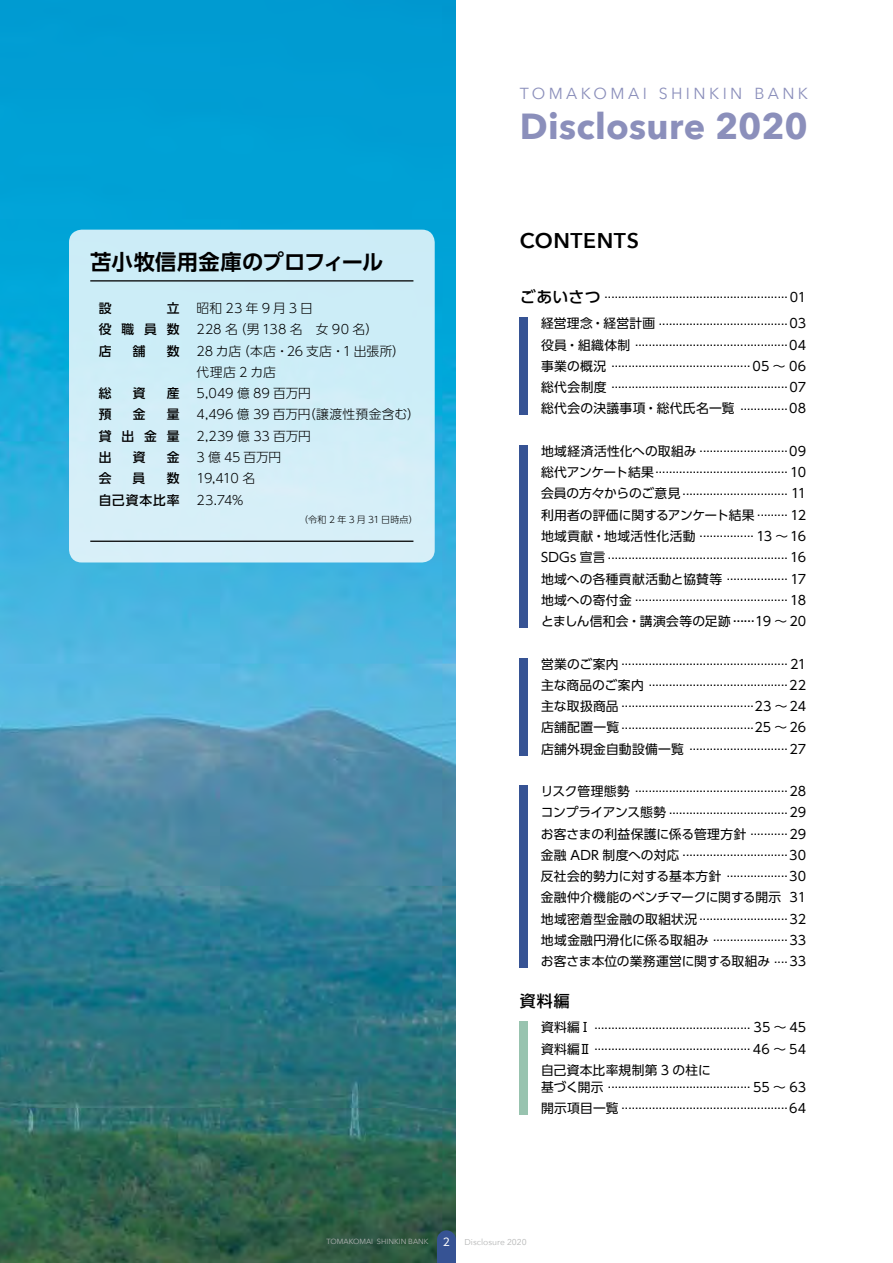
<style>
.page{position:relative;width:893px;height:1263px;background:#fff}
.page>*{position:absolute;margin:0;border:0;box-sizing:border-box;transform-origin:0 0}
.t1{font:700 36.15px "Avenir Next";letter-spacing:.01em;color:#8b8fbb}
.t2{font:700 21.3px "UD Shin Go Pro De";letter-spacing:.005em;color:#000}
.t3{font:600 21.3px "Avenir Next";letter-spacing:.025em;color:#000}
.t4{font:15.9px "Avenir Next";letter-spacing:.215em;color:#8b8fbb}
.t5{font:500 15.9px "UD Shin Go Pro";color:#000}
.t6{font:300 12.75px/21.3px "UD Shin Go Pro";letter-spacing:.005em;color:#000}
.t7{font:12.75px/21.3px "UD Shin Go Pro";letter-spacing:.01em;color:#000}
.t8{font:12.75px "UD Shin Go Pro";letter-spacing:.03em;color:#000}
.t9{font:500 12.75px "UD Shin Go Pro";letter-spacing:.77em;color:#000}
.t10{font:300 12.75px "UD Shin Go Pro";letter-spacing:.24em;color:#000}
.t11{font:10.65px "UD Shin Go Pro";color:#fff}
.t12{font:300 9px "UD Shin Go Pro";letter-spacing:.015em;color:#000}
.t13{font:8.55px "Avenir Next";color:#b5b6b6}
.t14{font:7.5px "Avenir Next";color:#b5b6b6}
.s1{font-weight:500;font-size:15.9px}
.s2{font-weight:400}
.s3{font-weight:300}
</style>
<div class="page">
<img style="left:0;top:0;width:456px;height:1263px">
<div style="left:437px;top:1230px;width:19px;height:19px;background:#365394;border-radius:50%"></div>
<div style="left:437px;top:1240px;width:19px;height:23px;background:#365394"></div>
<div style="left:69px;top:230px;width:366px;height:332px;background:#cfeef7;border-radius:13px"></div>
<hr style="left:90px;top:280px;width:323px;height:1px;background:#000">
<hr style="left:90px;top:541px;width:323px;height:1px;background:#000">
<div style="left:520px;top:317px;width:8px;height:98px;background:#365394"></div>
<div style="left:520px;top:445px;width:8px;height:182px;background:#365394"></div>
<div style="left:520px;top:658px;width:8px;height:97px;background:#365394"></div>
<div style="left:520px;top:786px;width:8px;height:182px;background:#365394"></div>
<div style="left:520px;top:1021px;width:8px;height:94px;background:#98c3af"></div>
<p class="t4" style="left:520px;top:84px;width:290px">TOMAKOMAI SHINKIN BANK</p>
<h1 class="t1" style="left:520px;top:104px;width:290px">Disclosure 2020</h1>
<h2 class="t2" style="left:90px;top:244px;width:295px">苫小牧信用金庫のプロフィール</h2>
<p class="t9" style="left:99px;top:298px;width:14px">設</p>
<p class="t9" style="left:167px;top:298px;width:14px">立</p>
<p class="t10" style="left:197px;top:298px;width:118px">昭和23年9月3日</p>
<p class="t9" style="left:99px;top:319px;width:82px">役職員数</p>
<p class="t6" style="left:197px;top:318px;width:183px">228 名（男 138 名　女 90 名）</p>
<p class="t9" style="left:99px;top:340px;width:14px">店</p>
<p class="t9" style="left:133px;top:340px;width:14px">舗</p>
<p class="t9" style="left:167px;top:340px;width:14px">数</p>
<p class="t6" style="left:197px;top:340px;width:210px">28 カ店（本店・26 支店・1 出張所）代理店 2 カ店</p>
<p class="t9" style="left:99px;top:383px;width:14px">総</p>
<p class="t9" style="left:133px;top:383px;width:14px">資</p>
<p class="t9" style="left:167px;top:383px;width:14px">産</p>
<p class="t6" style="left:197px;top:382px;width:116px">5,049 億 89 百万円</p>
<p class="t9" style="left:99px;top:404px;width:14px">預</p>
<p class="t9" style="left:133px;top:404px;width:14px">金</p>
<p class="t9" style="left:167px;top:404px;width:14px">量</p>
<p class="t6" style="left:197px;top:403px;width:225px">4,496 億 39 百万円（譲渡性預金含む）</p>
<p class="t9" style="left:99px;top:426px;width:82px">貸出金量</p>
<p class="t6" style="left:197px;top:425px;width:116px">2,239 億 33 百万円</p>
<p class="t9" style="left:99px;top:447px;width:14px">出</p>
<p class="t9" style="left:133px;top:447px;width:14px">資</p>
<p class="t9" style="left:167px;top:447px;width:14px">金</p>
<p class="t6" style="left:197px;top:446px;width:86px">3 億 45 百万円</p>
<p class="t9" style="left:99px;top:468px;width:14px">会</p>
<p class="t9" style="left:133px;top:468px;width:14px">員</p>
<p class="t9" style="left:167px;top:468px;width:14px">数</p>
<p class="t6" style="left:197px;top:467px;width:60px">19,410 名</p>
<p class="t9" style="left:99px;top:489px;width:82px">自己資本比率</p>
<p class="t6" style="left:197px;top:489px;width:48px">23.74%</p>
<p class="t12" style="left:299px;top:512px;width:120px">（令和 2 年 3 月 31日時点）</p>
<h2 class="t3" style="left:520px;top:227px;width:121px">CONTENTS</h2>
<p class="t6" style="left:520px;top:280px;width:288px;line-height:26.2px;text-align:right"><span class="s1">ごあいさつ</span>....................................................... <span class="s2">01経営理念・経営計画</span>.......................................<span class="s2">03</span></p>
<p class="t6" style="left:541px;top:330px;width:267px;text-align:justify"><span class="s2">役員・組織体制</span>..............................................<span class="s2">04事業の概況</span> .......................................... <span class="s2">05 〜 06総代会制度</span>.....................................................<span class="s2">07</span></p>
<p class="t8" style="left:541px;top:398px;width:267px">総代会の決議事項・総代氏名一覧 <sup>...............</sup>08</p>
<p class="t6" style="left:541px;top:436px;width:267px;text-align:justify"><span class="s2">地域経済活性化への取組み</span>...........................<span class="s2">09総代アンケート結果</span>........................................ <span class="s2">10会員の方々からのご意見</span>................................ <span class="s2">11</span></p>
<p class="t7" style="left:541px;top:504px;width:267px">利用者の評価に関するアンケート結果<sup>..........</sup> 12地域貢献・地域活性化活動<sup>.................</sup> 13 〜16</p>
<p class="t6" style="left:541px;top:542px;width:267px;text-align:justify"><span class="s2">SDGs 宣言</span>...................................................... <span class="s2">16地域への各種貢献活動と協賛等</span>................... <span class="s2">17地域への寄付金</span>.............................................. <span class="s2">18</span></p>
<p class="t7" style="left:541px;top:610px;width:267px">とましん信和会・講演会等の足跡.......19 〜20</p>
<p class="t6" style="left:541px;top:649px;width:267px;text-align:justify"><span class="s2">営業のご案内</span>.................................................. <span class="s2">21主な商品のご案内</span> ..........................................<span class="s2">22主な取扱商品</span>........................................<span class="s2">23 〜24店舗配置一覧</span>........................................<span class="s2">25 〜26店舗外現金自動設備一覧</span> .............................<span class="s2">27</span></p>
<p class="t6" style="left:541px;top:776px;width:267px"><span class="s2">リスク管理態勢</span> ..............................................<span class="s2">28コンプライアンス態勢</span>....................................<span class="s2">29</span></p>
<p class="t6" style="left:541px;top:824px;width:267px;line-height:17.5px"><span class="s2">お客さまの利益保護に係る管理方針</span>............<span class="s2">29金融 ADR 制度への対応</span>................................<span class="s2">30</span></p>
<p class="t7" style="left:541px;top:860px;width:267px;line-height:25px">反社会的勢力に対する基本方針<span class="s3">...................</span>30金融仲介機能のベンチマークに関する開示 31</p>
<p class="t6" style="left:541px;top:904px;width:267px"><span class="s2">地域密着型金融の取組状況</span>...........................<span class="s2">32地域金融円滑化に係る取組み</span>.......................<span class="s2">33</span></p>
<p class="t7" style="left:541px;top:950px;width:267px">お客さま本位の業務運営に関する取組み<sup>.....</sup>33</p>
<p class="t5" style="left:520px;top:988px;width:51px">資料編</p>
<p class="t6" style="left:541px;top:1013px;width:267px"><span class="s2">資料編Ⅰ</span>............................................... <span class="s2">35 〜 45資料編Ⅱ</span>............................................... <span class="s2">46 〜 54</span></p>
<p class="t6" style="left:541px;top:1063px;width:267px;line-height:13.4px"><span class="s2">自己資本比率規制第 3 の柱に<br>基づく開示</span> ........................................... <span class="s2">55 〜 63</span></p>
<p class="t6" style="left:541px;top:1093px;width:267px"><span class="s2">開示項目一覧</span>..................................................<span class="s2">64</span></p>
<p class="t14" style="left:327px;top:1237px;width:104px">TOMAKOMAI SHINKIN BANK</p>
<p class="t11" style="left:443px;top:1233px;width:9px">2</p>
<p class="t13" style="left:464px;top:1237px;width:64px">Disclosure 2020</p>
</div>
